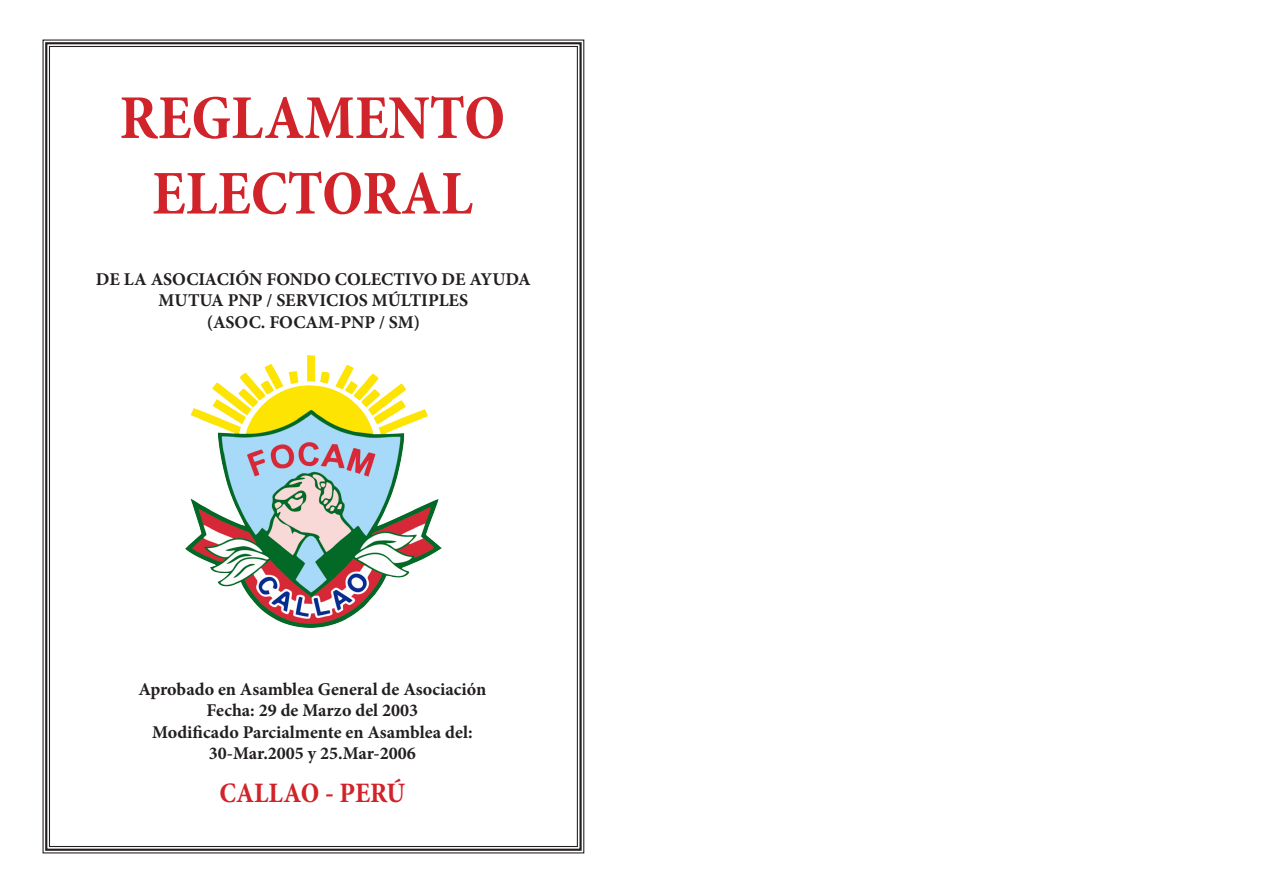
<style>
.page{position:relative;width:1263px;height:893px;background:#fff}
.page>*{position:absolute;margin:0;border:0;box-sizing:border-box;transform-origin:0 0}
.t1{font:700 condensed 63px "Minion Pro";color:#d1232a}
.t2{font:700 condensed 28.5px "Minion Pro";color:#d1232a}
.t3{font:700 18px/21.6px "Minion Pro";color:#231f20;text-align:center}
</style>
<div class="page">
<svg style="left:42px;top:39px;width:543px;height:815px"></svg>
<img style="left:186px;top:356px;width:255px;height:271px">
<p class="t1" style="left:119px;top:74px;width:387px">REGLAMENTO</p>
<p class="t1" style="left:152px;top:150px;width:322px">ELECTORAL</p>
<p class="t3" style="left:96px;top:268px;width:437px">DE LA ASOCIACIÓN FONDO COLECTIVO DE AYUDA<br>MUTUA PNP / SERVICIOS MÚLTIPLES</p>
<p class="t3" style="left:207px;top:311px;width:215px">(ASOC. FOCAM-PNP / SM)</p>
<p class="t3" style="left:138px;top:678px;width:349px">Aprobado en Asamblea General de Asociación</p>
<p class="t3" style="left:207px;top:699px;width:213px">Fecha: 29 de Marzo del 2003</p>
<p class="t3" style="left:152px;top:721px;width:322px">Modificado Parcialmente en Asamblea del:</p>
<p class="t3" style="left:209px;top:742px;width:208px">30-Mar.2005 y 25.Mar-2006</p>
<p class="t2" style="left:219px;top:773px;width:187px">CALLAO - PERÚ</p>
</div>
